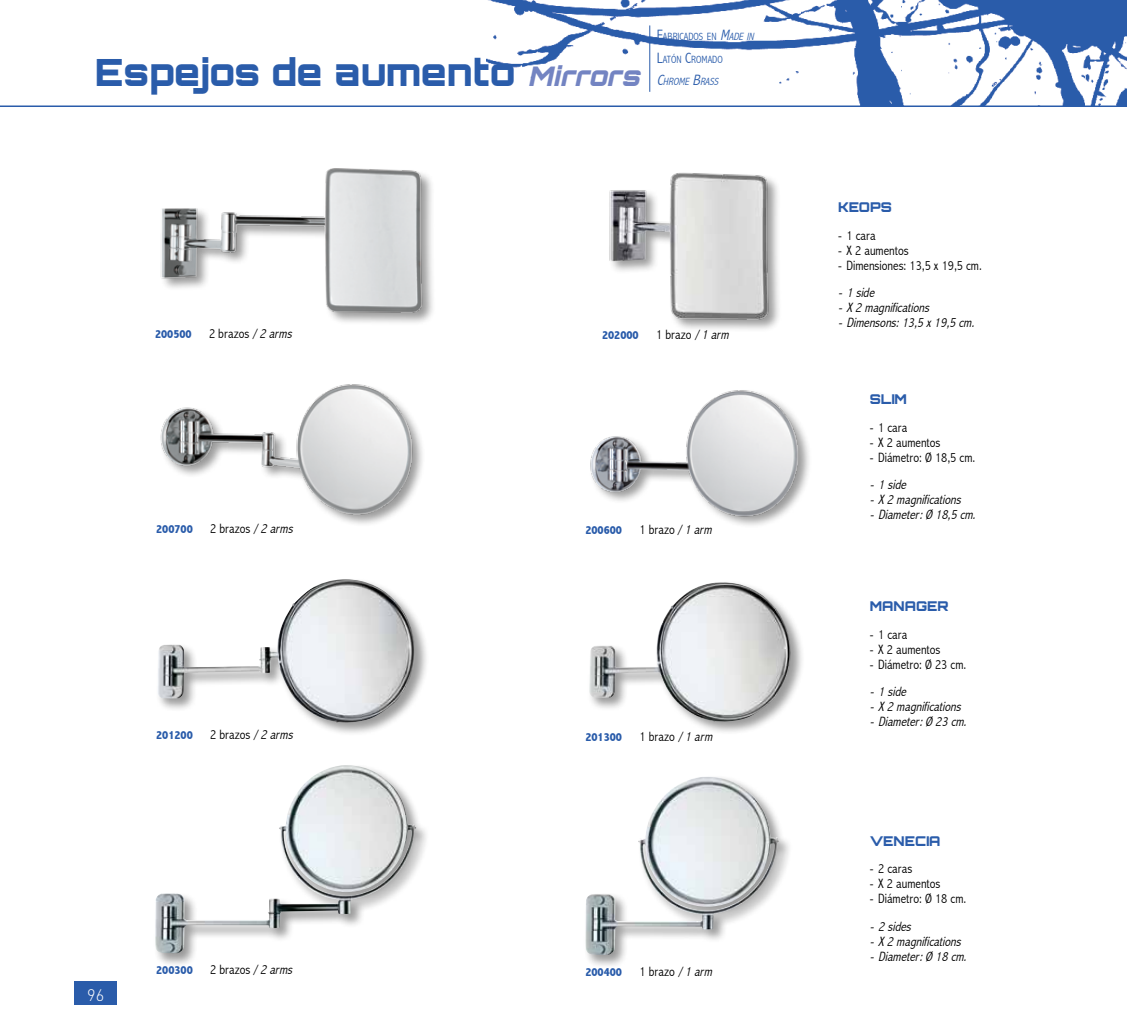
<style>
.page{position:relative;width:1127px;height:1021px;background:#fff}
.page>*{position:absolute;margin:0;border:0;box-sizing:border-box;transform-origin:0 0}
.t1{font:900 37.5px "Orbitron";color:#2a5caa}
.t2{font:300 16.5px "DIN";color:#fff}
.t3{font:300 condensed 13.5px "Abadi";color:#000}
.t4{font:italic 300 condensed 13.5px "Abadi";color:#000}
.t5{font:900 13.5px "Orbitron";color:#2a5caa}
.t6{font:800 condensed 12px "Abadi";color:#2a5caa}
.t7{font:300 condensed 10.5px/22.2px "Abadi";color:#2a5caa}
.s1{font-size:15px}
.s2{font-style:italic;font-size:15px}
.s3{font-style:italic}
.s4{font-style:italic;font-size:27px;color:#7384c2}
.s5{font-family:"Abadi";font-weight:300;font-style:italic;font-stretch:condensed;font-size:15px}
.s6{font-family:"Abadi";font-weight:300;font-style:italic;font-stretch:condensed;font-size:10.5px}
</style>
<div class="page">
<img style="left:487px;top:0;width:640px;height:105px">
<div style="left:74px;top:981px;width:43px;height:23px;background:#2a5caa"></div>
<hr style="left:0;top:105px;width:1127px;height:2px;background:#2a5caa">
<img style="left:161px;top:168px;width:272px;height:155px">
<div style="left:159px;top:383px;width:266px;height:144px;background:#000;opacity:.4"></div>
<img style="left:159px;top:383px;width:259px;height:140px">
<div style="left:589px;top:389px;width:223px;height:140px;background:#000;opacity:.4"></div>
<img style="left:589px;top:389px;width:212px;height:132px">
<div style="left:609px;top:171px;width:173px;height:162px;background:#000;opacity:.4"></div>
<img style="left:609px;top:171px;width:167px;height:157px">
<div style="left:583px;top:775px;width:210px;height:193px;background:#000;opacity:.4"></div>
<img style="left:585px;top:776px;width:194px;height:178px">
<div style="left:153px;top:763px;width:276px;height:204px;background:#000;opacity:.4"></div>
<img style="left:155px;top:765px;width:261px;height:188px">
<div style="left:155px;top:577px;width:274px;height:159px;background:#000;opacity:.4"></div>
<img style="left:157px;top:579px;width:261px;height:145px">
<div style="left:587px;top:580px;width:217px;height:155px;background:#000;opacity:.4"></div>
<img style="left:589px;top:582px;width:205px;height:141px">
<div style="left:649px;top:22px;width:147px;height:70px;background:#fff"></div>
<hr style="left:649px;top:25px;width:1px;height:67px;background:#2a5caa">
<p class="t7" style="left:657px;top:26px;width:101px"><span class="s1">F</span>ABRICADOS EN <span class="s2">M</span><span class="s3">ADEIN<br></span><span class="s1">L</span>ATÓN <span class="s1">C</span>ROMADO</p>
<h1 class="t1" style="left:95px;top:49px;width:627px">Espejos de aumento <span class="s4">Mirrors</span> <span class="s5">C</span><span class="s6">HROME</span><span class="s5">B</span><span class="s6">RASS</span></h1>
<p class="t6" style="left:155px;top:327px;width:38px">200500</p>
<p class="t3" style="left:209px;top:325px;width:87px">2 brazos <span class="s3">/2 arms</span></p>
<p class="t6" style="left:602px;top:328px;width:38px">202000</p>
<p class="t3" style="left:656px;top:327px;width:78px">1 brazo <span class="s3">/1 arm</span></p>
<p class="t6" style="left:156px;top:521px;width:38px">200700</p>
<p class="t3" style="left:210px;top:520px;width:87px">2 brazos <span class="s3">/2 arms</span></p>
<p class="t6" style="left:156px;top:728px;width:38px">201200</p>
<p class="t3" style="left:210px;top:727px;width:87px">2 brazos <span class="s3">/2 arms</span></p>
<p class="t6" style="left:585px;top:523px;width:38px">200600</p>
<p class="t3" style="left:639px;top:522px;width:77px">1 brazo <span class="s3">/1 arm</span></p>
<p class="t6" style="left:585px;top:730px;width:38px">201300</p>
<p class="t3" style="left:639px;top:728px;width:78px">1 brazo <span class="s3">/1 arm</span></p>
<p class="t2" style="left:87px;top:985px;width:18px">96</p>
<p class="t6" style="left:156px;top:963px;width:38px">200300</p>
<p class="t3" style="left:210px;top:961px;width:87px">2 brazos <span class="s3">/2 arms</span></p>
<p class="t6" style="left:585px;top:964px;width:38px">200400</p>
<p class="t3" style="left:639px;top:963px;width:78px">1 brazo <span class="s3">/1 arm</span></p>
<p class="t5" style="left:838px;top:199px;width:55px">KEOPS</p>
<p class="t3" style="left:838px;top:227px;width:39px">- 1 cara</p>
<p class="t3" style="left:838px;top:242px;width:72px">- X 2 aumentos</p>
<p class="t3" style="left:838px;top:257px;width:145px">- Dimensiones: 13,5 x 19,5 cm.</p>
<p class="t4" style="left:838px;top:285px;width:41px">- 1 side</p>
<p class="t4" style="left:838px;top:300px;width:96px">- X2 magnifications</p>
<p class="t4" style="left:838px;top:315px;width:141px">- Dimensons:13,5 x19,5 cm.</p>
<p class="t5" style="left:870px;top:391px;width:39px">SLIM</p>
<p class="t3" style="left:870px;top:419px;width:39px">- 1 cara</p>
<p class="t3" style="left:870px;top:434px;width:72px">- X 2 aumentos</p>
<p class="t3" style="left:870px;top:449px;width:107px">- Diámetro: Ø 18,5 cm.</p>
<p class="t4" style="left:870px;top:477px;width:41px">- 1 side</p>
<p class="t4" style="left:870px;top:492px;width:96px">- X2 magnifications</p>
<p class="t4" style="left:870px;top:507px;width:111px">- Diameter:Ø 18,5 cm.</p>
<p class="t5" style="left:870px;top:598px;width:81px">MANAGER</p>
<p class="t3" style="left:870px;top:626px;width:39px">- 1 cara</p>
<p class="t3" style="left:870px;top:641px;width:72px">- X 2 aumentos</p>
<p class="t3" style="left:870px;top:656px;width:98px">- Diámetro: Ø 23 cm.</p>
<p class="t4" style="left:870px;top:684px;width:41px">- 1 side</p>
<p class="t4" style="left:870px;top:699px;width:96px">- X2 magnifications</p>
<p class="t4" style="left:870px;top:714px;width:102px">- Diameter:Ø 23 cm.</p>
<p class="t5" style="left:870px;top:832px;width:72px">VENECIA</p>
<p class="t3" style="left:870px;top:860px;width:44px">- 2 caras</p>
<p class="t3" style="left:870px;top:875px;width:72px">- X 2 aumentos</p>
<p class="t3" style="left:870px;top:890px;width:98px">- Diámetro: Ø 18 cm.</p>
<p class="t4" style="left:870px;top:918px;width:46px">- 2 sides</p>
<p class="t4" style="left:870px;top:933px;width:96px">- X2 magnifications</p>
<p class="t4" style="left:870px;top:948px;width:102px">- Diameter:Ø 18 cm.</p>
</div>
